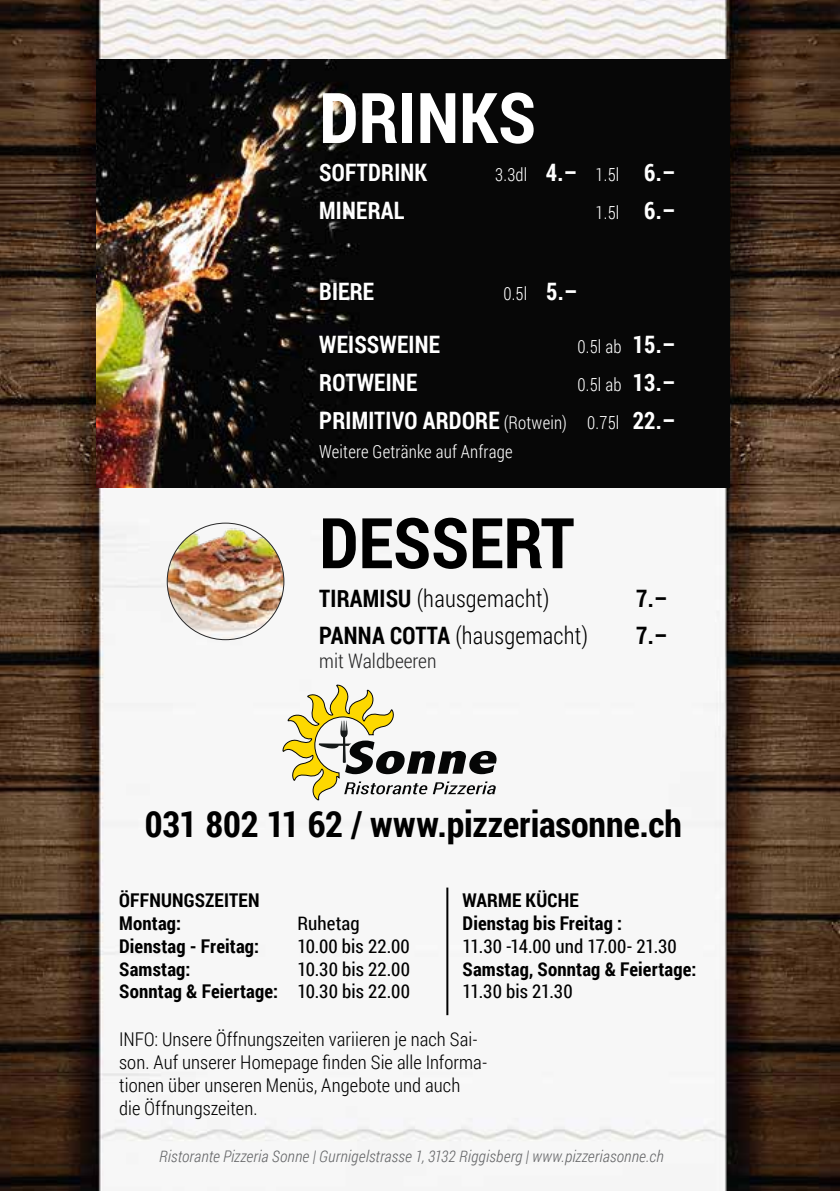
<style>
.page{position:relative;width:840px;height:1191px;background:#fff}
.page>*{position:absolute;margin:0;border:0;box-sizing:border-box;transform-origin:0 0}
.t1{font:700 70px "Roboto Condensed";color:#000}
.t2{font:700 70px "Roboto Condensed";color:#fff}
.t3{font:700 36px "Roboto Condensed";letter-spacing:-.005em;color:#000}
.t4{font:700 24px "Roboto Condensed";letter-spacing:.01em;color:#fff;scale:.95 1}
.t5{font:300 24px "Roboto Condensed";letter-spacing:.01em;color:#000;scale:.95 1}
.t6{font:700 24px "Roboto Condensed";color:#000;scale:.95 1}
.t7{font:300 20px "Roboto Condensed";color:#282829}
.t8{font:300 19px/22.8px "Roboto Condensed";letter-spacing:.005em;color:#000}
.t9{font:19px/22.8px "Roboto Condensed";letter-spacing:.005em;color:#000;text-align:right}
.t10{font:700 19px/22.8px "Roboto Condensed";letter-spacing:.01em;color:#000}
.t11{font:300 18px "Roboto Condensed";letter-spacing:.01em;color:#fff;scale:.95 1}
.t12{font:italic 300 16px "Roboto Condensed";letter-spacing:.01em;color:#646567}
.s1{font-weight:700;font-size:24px}
.s2{font-weight:300;font-size:18px}
.s3{font-weight:700}
</style>
<div class="page">
<img style="left:0;top:0;width:839px;height:1191px">
<svg style="left:282px;top:684px;width:214px;height:116px"></svg>
<img style="left:96px;top:60px;width:633px;height:428px">
<img style="left:167px;top:523px;width:117px;height:116px;border-radius:58px">
<hr style="left:446px;top:887px;width:2px;height:128px;background:#000">
<h1 class="t2" style="left:319px;top:69px;width:218px">DRINKS</h1>
<p class="t4" style="left:319px;top:156px;width:115px">SOFTDRINK</p>
<p class="t11" style="left:495px;top:162px;width:191px">3.3dl <span class="s1">4.–</span> 1.5l <span class="s1">6.–</span></p>
<p class="t4" style="left:319px;top:194px;width:91px">MINERAL</p>
<p class="t11" style="left:595px;top:200px;width:86px">1.5l <span class="s1">6.–</span></p>
<p class="t4" style="left:319px;top:275px;width:59px">BIERE</p>
<p class="t11" style="left:503px;top:281px;width:79px">0.5l <span class="s1">5.–</span></p>
<p class="t4" style="left:319px;top:328px;width:128px">WEISSWEINE</p>
<p class="t11" style="left:577px;top:334px;width:105px">0.5l ab <span class="s1">15.–</span></p>
<p class="t4" style="left:319px;top:366px;width:105px">ROTWEINE</p>
<p class="t11" style="left:577px;top:372px;width:105px">0.5l ab <span class="s1">13.–</span></p>
<p class="t4" style="left:319px;top:403px;width:376px">PRIMITIVO ARDORE <span class="s2">(Rotwein) 0.75l</span> 22.–</p>
<p class="t11" style="left:319px;top:439px;width:205px">Weitere Getränke auf Anfrage</p>
<h1 class="t1" style="left:319px;top:494px;width:256px">DESSERT</h1>
<p class="t5" style="left:319px;top:581px;width:244px"><span class="s3">TIRAMISU</span> (hausgemacht)</p>
<p class="t6" style="left:636px;top:581px;width:34px">7.–</p>
<p class="t5" style="left:319px;top:619px;width:284px"><span class="s3">PANNA COTTA</span> (hausgemacht)</p>
<p class="t6" style="left:636px;top:619px;width:35px">7.–</p>
<p class="t7" style="left:319px;top:647px;width:119px">mit Waldbeeren</p>
<h2 class="t3" style="left:145px;top:799px;width:538px">031 802 11 62 / www.pizzeriasonne.ch</h2>
<p class="t10" style="left:119px;top:888px;width:142px">ÖFFNUNGSZEITEN<br>Montag:</p>
<p class="t9" style="left:297px;top:911px;width:64px">Ruhetag</p>
<p class="t10" style="left:119px;top:934px;width:141px">Dienstag - Freitag:</p>
<p class="t9" style="left:297px;top:934px;width:114px">10.00 bis 22.00</p>
<p class="t10" style="left:119px;top:956px;width:73px">Samstag:</p>
<p class="t9" style="left:119px;top:956px;width:292px">10.30 bis 22.00<br><span class="s3">Sonntag &amp; Feiertage:</span> 10.30 bis 22.00</p>
<p class="t10" style="left:462px;top:888px;width:161px">WARME KÜCHE<br>Dienstag bis Freitag :</p>
<p class="t9" style="left:462px;top:934px;width:216px">11.30 -14.00 und 17.00- 21.30</p>
<p class="t10" style="left:462px;top:956px;width:235px">Samstag, Sonntag &amp; Feiertage:</p>
<p class="t9" style="left:462px;top:979px;width:111px">11.30 bis 21.30</p>
<p class="t8" style="left:119px;top:1027px;width:369px">INFO: Unsere Öffnungszeiten variieren je nach Sai&shy;son. Auf unserer Homepage finden Sie alle Informa&shy;tionen über unseren Menüs, Angebote und auch<br>die Öffnungszeiten.</p>
<p class="t12" style="left:159px;top:1145px;width:506px">Ristorante Pizzeria Sonne | Gurnigelstrasse 1, 3132 Riggisberg | www.pizzeriasonne.ch</p>
</div>
